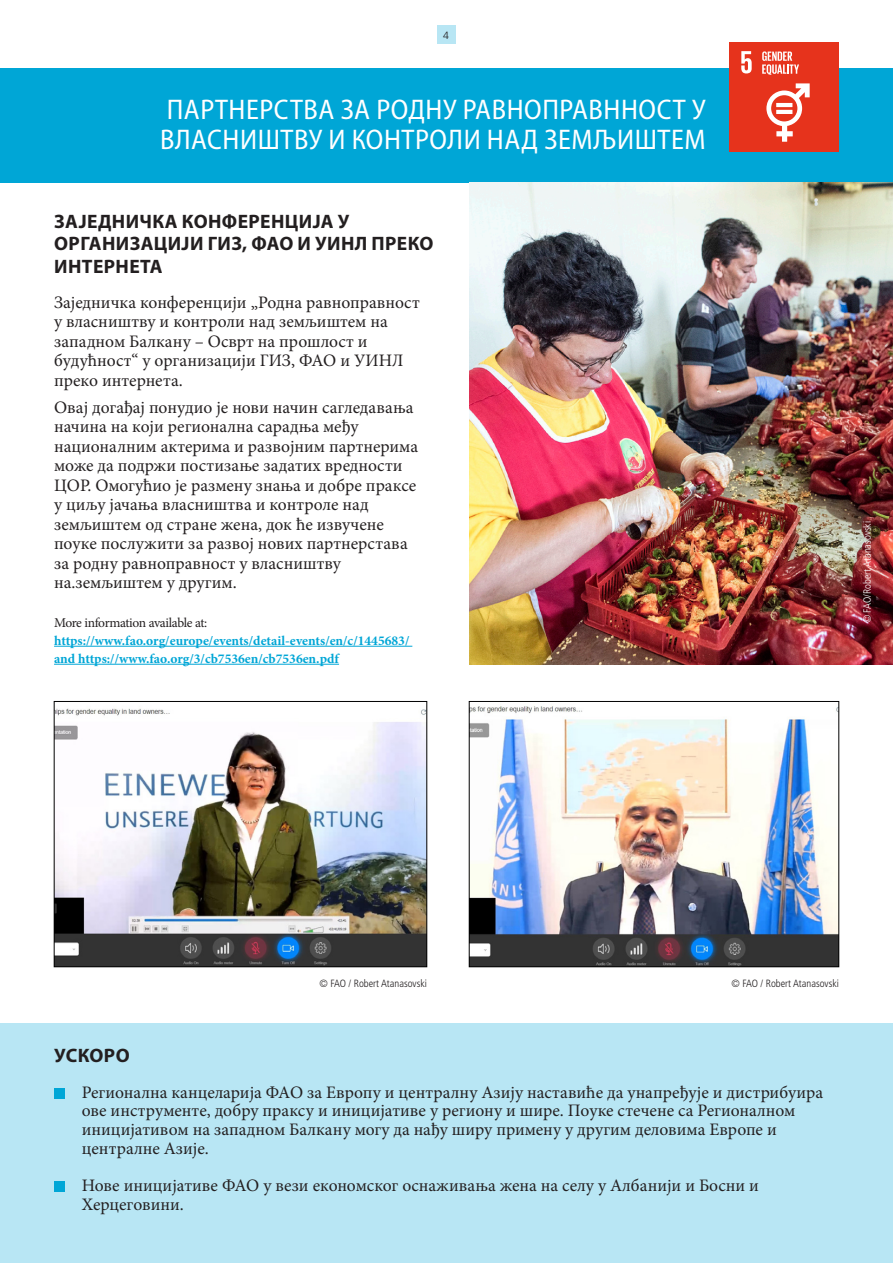
<style>
.page{position:relative;width:893px;height:1263px;background:#fff}
.page>*{position:absolute;margin:0;border:0;box-sizing:border-box;transform-origin:0 0}
.t1{font:semi-condensed 28.5px/30px "Myriad Pro";letter-spacing:.02em;color:#fff}
.t2{font:700 19.5px/22.5px "Myriad Pro";letter-spacing:.02em;color:#231f20}
.t3{font:17.55px/19.5px "Minion Pro";color:#231f20}
.t4{font:700 13.5px/18px "Minion Pro";color:#00a6d6}
.t5{font:300 condensed 10.5px "Frutiger LT Std";color:#231f20}
.t6{font:300 condensed 10.5px "Frutiger LT Std";color:#fff}
.t7{font:300 10.5px "Frutiger LT Std";color:#231f20}
.s1{font-weight:400;color:#231f20}
</style>
<div class="page">
<div style="left:0;top:1023px;width:893px;height:240px;background:#b8e6f4"></div>
<div style="left:0;top:68px;width:893px;height:115px;background:#00a6d6"></div>
<div style="left:54px;top:1088px;width:11px;height:10px;background:#00a6d6"></div>
<div style="left:54px;top:1181px;width:11px;height:10px;background:#00a6d6"></div>
<hr style="left:54px;top:646px;width:358px;height:1px;background:#00a6d6">
<hr style="left:54px;top:664px;width:285px;height:1px;background:#00a6d6">
<div style="left:730px;top:42px;width:109px;height:109px;background:#e6331c"></div>
<svg style="left:766px;top:83px;width:44px;height:59px"></svg>
<hr style="left:776px;top:103px;width:16px;height:4px;background:#fff">
<hr style="left:776px;top:110px;width:16px;height:4px;background:#fff">
<svg style="left:741px;top:51px;width:11px;height:22px"></svg>
<svg style="left:762px;top:51px;width:37px;height:24px"></svg>
<img style="left:469px;top:183px;width:424px;height:482px">
<img style="left:56px;top:708px;width:369px;height:257px">
<div style="left:54px;top:701px;width:373px;height:266px;border:1px solid #000"></div>
<img style="left:471px;top:706px;width:366px;height:259px">
<div style="left:469px;top:701px;width:370px;height:266px;border:1px solid #000"></div>
<div style="left:437px;top:26px;width:18px;height:18px;background:#b8e6f4"></div>
<p class="t7" style="left:443px;top:29px;width:7px">4</p>
<p class="t1" style="left:160px;top:95px;width:547px">ПАРТНЕРСТВА ЗА РОДНУ РАВНОПРАВННОСТ У<br>ВЛАСНИШТВУ И КОНТРОЛИ НАД ЗЕМЉИШТЕМ</p>
<p class="t2" style="left:54px;top:210px;width:381px">ЗАЈЕДНИЧКА КОНФЕРЕНЦИЈА У<br>ОРГАНИЗАЦИЈИ ГИЗ, ФАО И УИНЛ ПРЕКО<br>ИНТЕРНЕТА</p>
<p class="t3" style="left:54px;top:292px;width:367px">Заједничка конференцији „Родна равноправност у власништву и контроли над земљиштем на западном Балкану – Осврт на прошлост и будућност“ у организацији ГИЗ, ФАО и УИНЛ преко интернета.</p>
<p class="t3" style="left:54px;top:398px;width:366px">Овај догађај понудио је нови начин сагледавања начина на који регионална сарадња међу националним актерима и развојним партнерима може да подржи постизање задатих вредности ЦОР. Омогућио је размену знања и добре праксе у циљу јачања власништва и контроле над земљиштем од стране жена, док ће извучене поуке послужити за развој нових партнерстава за родну равноправност у власништву на.земљиштем у другим.</p>
<p class="t4" style="left:54px;top:613px;width:357px"><span class="s1">More information available at: </span>https://www.fao.org/europe/events/detail-events/en/c/1445683/ and https://www.fao.org/3/cb7536en/cb7536en.pdf</p>
<p class="t6" style="left:861px;top:623px;width:104px;rotate:-90deg">© FAO/Robert Atanasovski</p>
<p class="t2" style="left:54px;top:1045px;width:77px">УСКОРО</p>
<p class="t5" style="left:319px;top:977px;width:109px">© FAO / Robert Atanasovski</p>
<p class="t5" style="left:731px;top:977px;width:109px">© FAO / Robert Atanasovski</p>
<p class="t3" style="left:82px;top:1082px;width:743px;line-height:18.9px">Регионална канцеларија ФАО за Европу и централну Азију наставиће да унапређује и дистрибуира ове инструменте, добру праксу и иницијативе у региону и шире. Поуке стечене са Регионалном иницијативом на западном Балкану могу да нађу ширу примену у другим деловима Европе и централне Азије.</p>
<p class="t3" style="left:82px;top:1176px;width:679px;line-height:18.9px">Нове иницијативе ФАО у вези економског оснаживања жена на селу у Албанији и Босни и<br>Херцеговини.</p>
</div>
